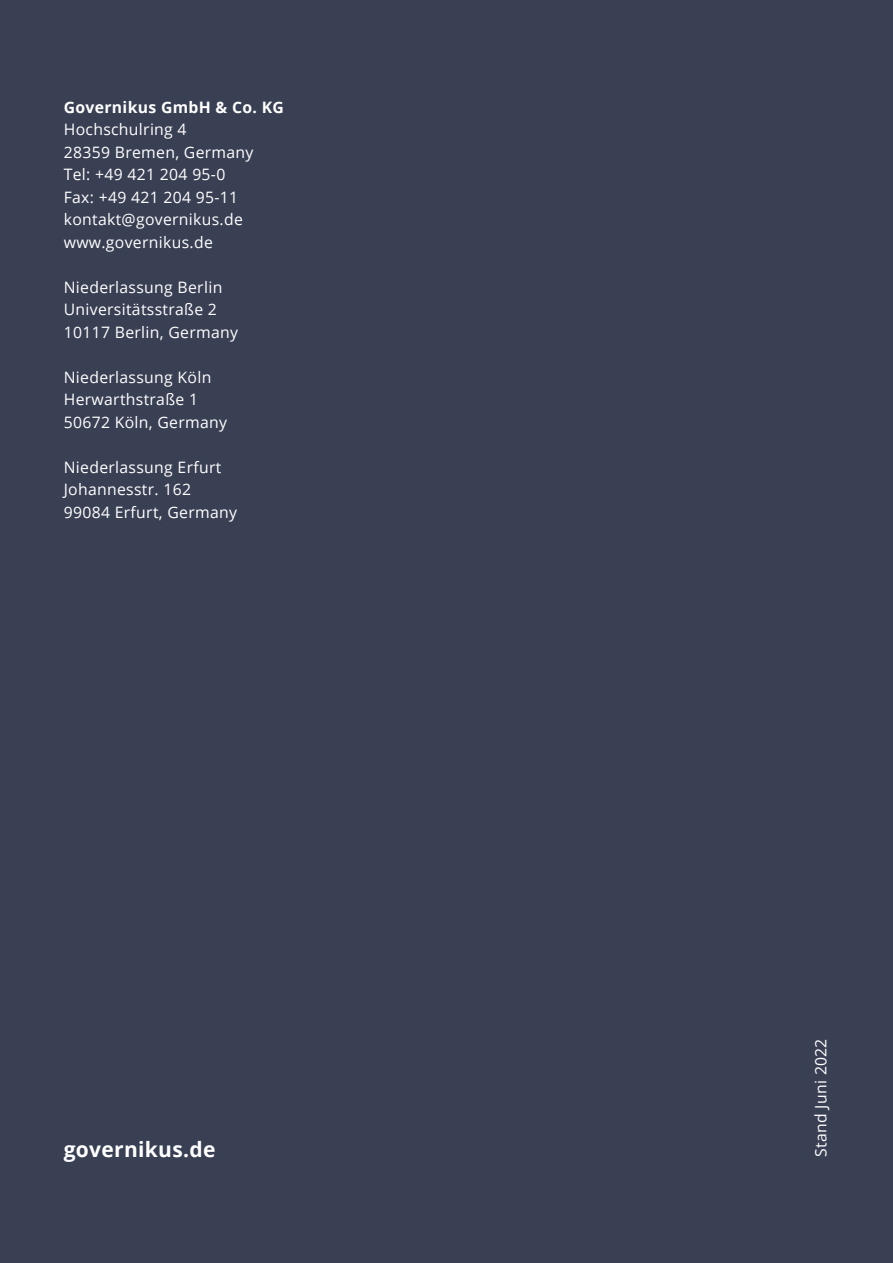
<style>
.page{position:relative;width:893px;height:1263px;background:#394054}
.page>*{position:absolute;margin:0;border:0;box-sizing:border-box;transform-origin:0 0}
.t1{font:700 21px "Open Sans";letter-spacing:.015em;color:#fff}
.t2{font:15.75px/22.5px "Open Sans";letter-spacing:.02em;color:#fff}
.t3{font:700 15.75px "Open Sans";letter-spacing:.02em;color:#fff}
</style>
<div class="page">
<p class="t3" style="left:64px;top:96px;width:222px">Governikus GmbH &amp; Co. KG</p>
<p class="t2" style="left:64px;top:118px;width:191px">Hochschulring 4<br>28359 Bremen, Germany<br>Tel: +49 421 204 95-0<br>Fax: +49 421 204 95-11 kontakt@governikus.de www.governikus.de</p>
<p class="t2" style="left:64px;top:275px;width:176px">Niederlassung Berlin<br>Universitätsstraße 2<br>10117 Berlin, Germany</p>
<p class="t2" style="left:64px;top:365px;width:165px">Niederlassung Köln<br>Herwarthstraße 1<br>50672 Köln, Germany</p>
<p class="t2" style="left:64px;top:455px;width:175px">Niederlassung Erfurt<br>Johannesstr. 162<br>99084 Erfurt, Germany</p>
<h1 class="t1" style="left:64px;top:1134px;width:153px">governikus.de</h1>
<p class="t2" style="left:809px;top:1157px;width:120px;rotate:-90deg">Stand Juni 2022</p>
</div>
